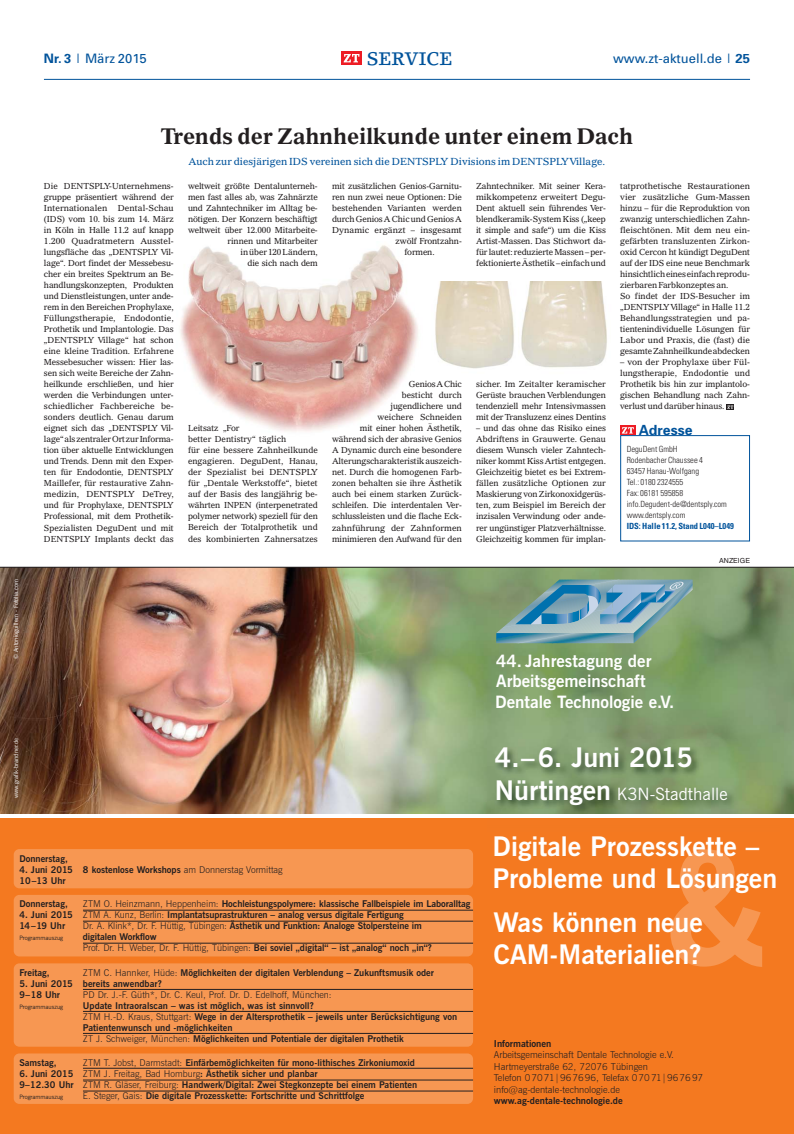
<style>
.page{position:relative;width:794px;height:1134px;background:#fff}
.page>*{position:absolute;margin:0;border:0;box-sizing:border-box;transform-origin:0 0}
.t1{font:700 155.9px "News Gothic BT";color:#f79752}
.t2{font:700 27px/32.4px "News Gothic BT";color:#fff}
.t3{font:700 22px "Gazette LH";color:#231f20}
.t4{font:18px "Lino Letter Medium Os F";color:#00539b}
.t5{font:700 17px/20.4px "News Gothic BT";color:#fff}
.t6{font:17px "News Gothic BT";color:#fff}
.t7{font:700 14px "Univers";color:#00539b}
.t8{font:13px "Univers";color:#00539b}
.t9{font:10px "Gazette LH";color:#00539b}
.t10{font:300 9.5px/11.4px "News Gothic BT";color:#231f20}
.t11{font:700 9.5px "News Gothic BT";color:#231f20}
.t12{font:700 9.3px/11px "News Gothic BT";color:#231f20}
.t13{font:300 9.3px "News Gothic BT";color:#231f20}
.t14{font:8.5px/11px "Gazette LH";letter-spacing:-.015em;color:#231f20;text-align:justify}
.t15{font:300 condensed 8.5px/11px "Univers";color:#231f20}
.t16{font:700 condensed 8.5px "Univers";color:#00539b}
.t17{font:7px "Helvetica";color:#231f20}
.t18{font:6px "News Gothic BT";color:#fff}
.t19{font:6px "News Gothic BT";color:#231f20}
.s1{font-weight:700}
.s2{font-weight:700;font-size:27px}
.s3{font-weight:300}
</style>
<div class="page">
<img style="left:180px;top:245px;width:238px;height:187px">
<svg style="left:726px;top:405px;width:8px;height:4px"></svg>
<img style="left:0;top:567px;width:794px;height:567px">
<svg style="left:341px;top:52px;width:21px;height:13px"></svg>
<svg style="left:344px;top:54px;width:15px;height:8px"></svg>
<hr style="left:44px;top:79px;width:706px;height:1px;background:#00539b">
<div style="left:620px;top:435px;width:130px;height:106px;border:1px solid #00539b"></div>
<div style="left:620px;top:425px;width:16px;height:10px;background:#ed1c24"></div>
<svg style="left:622px;top:427px;width:12px;height:7px"></svg>
<img style="left:435px;top:281px;width:79px;height:88px">
<img style="left:521px;top:281px;width:86px;height:87px">
<h3 class="t8" style="left:44px;top:54px;width:104px"><span class="s1">Nr. 3</span> | März 2015</h3>
<h3 class="t4" style="left:367px;top:52px;width:87px">SERVICE</h3>
<h3 class="t8" style="left:613px;top:54px;width:138px">www.zt-aktuell.de | <span class="s1">25</span></h3>
<h3 class="t3" style="left:161px;top:126px;width:474px">Trends der Zahnheilkunde unter einem Dach</h3>
<p class="t9" style="left:189px;top:157px;width:418px">Auch zur diesjärigen IDS vereinen sich die DENTSPLY Divisions im DENTSPLY Village.</p>
<p class="t18" style="left:14px;top:659px;width:82px;rotate:-90deg">© Antonioguillem - Fotolia.com</p>
<p class="t18" style="left:14px;top:798px;width:62px;rotate:-90deg">www.grafik-brandner.de</p>
<p class="t14" style="left:44px;top:182px;width:131px">Die DENTSPLY-Unternehmens&shy;gruppe präsentiert während der Internationalen Dental-Schau (IDS) vom 10. bis zum 14. März in Köln in Halle 11.2 auf knapp 1.200 Quadratmetern Ausstel&shy;lungsfläche das „DENTSPLY Vil&shy;lage“. Dort findet der Messebesu&shy;cher ein breites Spektrum an Be&shy;handlungskonzepten, Produkten und Dienstleistungen, unter ande&shy;rem in den Bereichen Prophylaxe, Füllungstherapie, Endodontie, Prothetik und Implantologie. Das „DENTSPLY Village“ hat schon eine kleine Tradition. Erfahrene Messebesucher wissen: Hier las&shy;sen sich weite Bereiche der Zahn&shy;heilkunde erschließen, und hier werden die Verbin dungen unter&shy;schiedlicher Fachbereiche be&shy;sonders deutlich. Genau darum eignet sich das „DENTSPLY Vil&shy;lage“ als zentraler Ort zur Informa&shy;tion über aktuelle Entwicklungen und Trends. Denn mit den Exper - ten für Endo dontie, DENTSPLY Maillefer, für restaurative Zahn&shy;medizin, DENTSPLY DeTrey, und für Prophylaxe, DENTSPLY Pro fessional, mit dem Prothetik-Spezialisten DeguDent und mit DENTSPLY Implants deckt das</p>
<p class="t14" style="left:188px;top:182px;width:131px;text-align:right">weltweit größte Dentalunterneh&shy;men fast alles ab, was Zahnärzte und Zahntechniker im Alltag be&shy;nötigen. Der Konzern beschäftigt weltweit über 12.000 Mitarbeite - rinnen und Mitarbeiter<br>in über 120 Ländern,<br>die sich nach dem</p>
<p class="t14" style="left:188px;top:424px;width:131px;text-align:left">Leitsatz „For<br>better Dentistry“ täglich<br>für eine bessere Zahnheilkunde engagieren. DeguDent, Hanau, der Spezia list bei DENTSPLY für „Dentale Werkstoffe“, bietet auf der Basis des langjährig be&shy;währten INPEN (interpenetrated polymer network) speziell für den<br>Bereich der Totalprothetik und des kombinierten Zahnersatzes</p>
<p class="t14" style="left:332px;top:182px;width:131px">mit zusätzlichen Genios-Garnitu-</p>
<p class="t14" style="left:332px;top:193px;width:131px">ren nun zwei neue Optionen: Die</p>
<p class="t14" style="left:332px;top:204px;width:131px">bestehenden Varianten werden</p>
<p class="t14" style="left:332px;top:215px;width:131px">durch Genios A Chic und Genios A</p>
<p class="t14" style="left:332px;top:226px;width:131px">Dynamic ergänzt – insgesamt</p>
<p class="t14" style="left:395px;top:237px;width:68px">zwölf Frontzahn-</p>
<p class="t14" style="left:404px;top:248px;width:32px">formen.</p>
<p class="t14" style="left:332px;top:380px;width:131px;text-align:right">Genios A Chic<br>besticht durch<br>jugendlichere und<br>weichere Schneiden<br>mit einer hohen Ästhetik, während sich der abrasive Genios<br>A Dynamic durch eine besondere<br>Alterungscharakteristik auszeich&shy;net. Durch die homogenen Farb - zonen behalten sie ihre Ästhetik auch bei einem starken Zurück&shy;schleifen. Die interdentalen Ver&shy;schlussleisten und die flache Eck&shy;zahnführung der Zahnformen minimieren den Aufwand für den</p>
<p class="t14" style="left:476px;top:182px;width:131px">Zahntechniker. Mit seiner Kera&shy;mikkompetenz erweitert Degu-Dent aktuell sein führendes Ver&shy;blendkeramik-System Kiss („keep it simple and safe“) um die Kiss Artist-Massen. Das Stichwort da&shy;für lautet: reduzierte Massen – per&shy;fektionierte Ästhetik – einfach und</p>
<p class="t14" style="left:476px;top:380px;width:131px">sicher. Im Zeitalter keramischer Gerüste brauchen Verblendungen tendenziell mehr Intensivmassen mit der Transluzenz eines Dentins</p>
<p class="t14" style="left:476px;top:424px;width:131px">– und das ohne das Risiko eines Abdriftens in Grauwerte. Genau diesem Wunsch vieler Zahntech - niker kommt Kiss Artist entgegen.<br>Gleichzeitig bietet es bei Extrem&shy;fällen zusätzliche Optionen zur Maskierung von Zirkon oxidge rüs - ten, zum Beispiel im Bereich der inzisalen Verwindung oder ande&shy;rer ungünstiger Platzverhältnisse.<br>Gleichzeitig kommen für implan-</p>
<p class="t14" style="left:620px;top:182px;width:131px;text-align:left">tatprothetische Restaurationen vier zusätzliche Gum-Massen hinzu – für die Reproduktion von zwanzig unterschiedlichen Zahn&shy;fleischtönen. Mit dem neu ein - gefärb ten transluzenten Zirkon - oxid Cercon ht kündigt DeguDent auf der IDS eine neue Benchmark hinsichtlich eines einfach reprodu&shy;zierbaren Farbkonzeptes an.<br>So findet der IDS-Besucher im „DENTSPLY Village“ in Halle 11.2<br>Behandlungsstrategien und pa - tienten individuelle Lösungen für<br>Labor und Praxis, die (fast) die gesamte Zahnheilkunde abdecken</p>
<p class="t14" style="left:620px;top:358px;width:131px">– von der Prophylaxe über Fül&shy;lungstherapie, Endodontie und Prothetik bis hin zur implantolo - gischen Behandlung nach Zahn&shy;verlust und darüber hinaus.</p>
<h3 class="t7" style="left:639px;top:425px;width:55px">Adresse</h3>
<p class="t15" style="left:626px;top:445px;width:102px">DeguDent GmbH<br>Rodenbacher Chaussee 4<br>63457 Hanau-Wolfgang<br>Tel.: 0180 2324555<br>Fax: 06181 595858 info.Degudent-de@dentsply.com www.dentsply.com</p>
<p class="t16" style="left:626px;top:523px;width:109px">IDS: Halle 11.2, Stand L040–L049</p>
<p class="t17" style="left:719px;top:558px;width:32px">ANZEIGE</p>
<h3 class="t5" style="left:495px;top:652px;width:180px">44. Jahrestagung der<br>Arbeitsgemeinschaft<br>Dentale Technologie e.V.</h3>
<h2 class="t2" style="left:495px;top:744px;width:199px">4.–6. Juni 2015</h2>
<h3 class="t6" style="left:495px;top:787px;width:234px"><span class="s2">Nürtingen</span> K3N-Stadthalle</h3>
<p class="t12" style="left:19px;top:854px;width:50px">Donnerstag,</p>
<p class="t12" style="left:19px;top:865px;width:55px">4. Juni 2015<br>10–13 Uhr</p>
<p class="t12" style="left:19px;top:899px;width:50px">Donnerstag,</p>
<p class="t12" style="left:19px;top:910px;width:55px">4. Juni 2015<br>14–19 Uhr</p>
<p class="t19" style="left:19px;top:936px;width:45px">Programmauszug</p>
<p class="t13" style="left:83px;top:866px;width:201px"><span class="s1">8 kostenlose Workshops</span> am Donnerstag Vormittag</p>
<p class="t12" style="left:83px;top:899px;width:389px"><span class="s3">ZTM O. Heinzmann, Heppenheim:</span> Hochleistungspolymere: klassische Fallbeispiele im Laboralltag <span class="s3">ZTM A. Kunz, Berlin:</span> Implantatsuprastrukturen – analog versus digitale Fertigung<br><span class="s3">Dr. A. Klink*, Dr. F. Hüttig, Tübingen:</span> Ästhetik und Funktion: Analoge Stolpersteine im<br>digitalen Workflow<br><span class="s3">Prof. Dr. H. Weber, Dr. F. Hüttig, Tübingen:</span> Bei soviel „digital“ – ist „analog“ noch „in“?</p>
<h2 class="t2" style="left:492px;top:833px;width:286px">Digitale Prozesskette –<br>Probleme und Lösungen</h2>
<h2 class="t2" style="left:493px;top:909px;width:211px">Was können neue<br>CAM-Materialien?</h2>
<h1 class="t1" style="left:664px;top:851px;width:104px">&amp;</h1>
<p class="t12" style="left:19px;top:968px;width:32px">Freitag,</p>
<p class="t12" style="left:19px;top:979px;width:55px">5. Juni 2015<br>9–18 Uhr</p>
<p class="t19" style="left:19px;top:1004px;width:45px">Programmauszug</p>
<p class="t12" style="left:19px;top:1058px;width:39px">Samstag,</p>
<p class="t12" style="left:19px;top:1069px;width:56px">6. Juni 2015<br>9–12.30 Uhr</p>
<p class="t19" style="left:19px;top:1095px;width:45px">Programmauszug</p>
<p class="t12" style="left:83px;top:968px;width:353px"><span class="s3">ZTM C. Hannker, Hüde:</span> Möglichkeiten der digitalen Verblendung – Zukunftsmusik oder bereits anwendbar?</p>
<p class="t13" style="left:83px;top:991px;width:250px">PD Dr. J.-F. Güth*, Dr. C. Keul, Prof. Dr. D. Edelhoff, München:</p>
<p class="t12" style="left:83px;top:1001px;width:376px">Update Intraoralscan – was ist möglich, was ist sinnvoll?<br><span class="s3">ZTM H.-D. Kraus, Stuttgart:</span> Wege in der Altersprothetik – jeweils unter Berück sichtigung von Patientenwunsch und -möglichkeiten<br><span class="s3">ZT J. Schweiger, München:</span> Möglichkeiten und Potentiale der digitalen Prothetik</p>
<p class="t12" style="left:83px;top:1058px;width:336px"><span class="s3">ZTM T. Jobst, Darmstadt:</span> Einfärbemöglichkeiten für mono-lithisches Zirkoniumoxid <span class="s3">ZTM J. Freitag, Bad Homburg</span>: Ästhetik sicher und planbar<br><span class="s3">ZTM R. Gläser, Freiburg:</span> Handwerk/Digital: Zwei Stegkonzepte bei einem Patienten <span class="s3">E. Steger, Gais:</span> Die digitale Prozesskette: Fortschritte und Schrittfolge</p>
<p class="t11" style="left:494px;top:1040px;width:59px">Informationen</p>
<p class="t10" style="left:494px;top:1050px;width:211px">Arbeitsgemeinschaft Dentale Technologie e.V.<br>Hartmeyerstraße 62, 72076 Tübingen<br>Telefon 07071|967696, Telefax 07071|967697 info@ag-dentale-technologie.de</p>
<p class="t11" style="left:494px;top:1097px;width:130px">www.ag-dentale-technologie.de</p>
</div>
